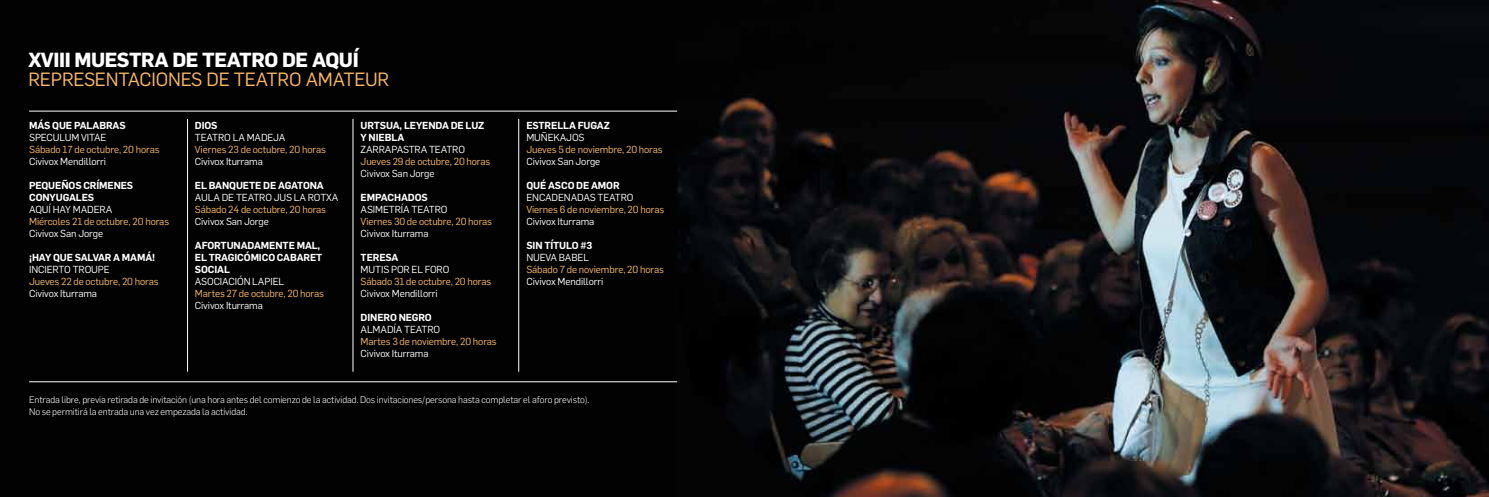
<style>
.page{position:relative;width:1489px;height:497px;background:#fff}
.page>*{position:absolute;margin:0;border:0;box-sizing:border-box;transform-origin:0 0}
.t1{font:700 20px "Flama";letter-spacing:-.02em;color:#fff}
.t2{font:18.75px "Flama";letter-spacing:-.01em;color:#fab964}
.t3{font:10px "Flama";letter-spacing:-.01em;color:#fff}
.t4{font:10px "Flama";letter-spacing:-.01em;color:#fab964}
.t5{font:600 10px/12px "Flama";letter-spacing:-.01em;color:#fff}
.t6{font:300 9.38px/11.2px "Flama";letter-spacing:-.01em;color:#fff}
</style>
<div class="page">
<img style="left:0;top:0;width:1488px;height:496px">
<hr style="left:29px;top:111px;width:648px;height:1px;background:#fff">
<hr style="left:29px;top:381px;width:648px;height:1px;background:#fff">
<hr style="left:187px;top:119px;width:1px;height:252px;background:#fff">
<hr style="left:353px;top:119px;width:1px;height:252px;background:#fff">
<hr style="left:518px;top:119px;width:1px;height:252px;background:#fff">
<h1 class="t1" style="left:28px;top:45px;width:332px">XVIII MUESTRA DE TEATRO DE AQUÍ</h1>
<h2 class="t2" style="left:28px;top:66px;width:357px">Representaciones de teatro amateur</h2>
<p class="t5" style="left:29px;top:118px;width:98px">MÁS QUE PALABRAS</p>
<p class="t3" style="left:29px;top:130px;width:7px">SPECU</p>
<p class="t3" style="left:59px;top:130px;width:34px">LUM VITAE</p>
<p class="t4" style="left:29px;top:142px;width:132px">Sábado 17 de octubre, 20 horas</p>
<p class="t3" style="left:29px;top:154px;width:78px">Civivox M endillorri</p>
<p class="t5" style="left:29px;top:178px;width:106px">PEQUEÑOS CRÍMENES<br>CONYUGALES</p>
<p class="t3" style="left:29px;top:202px;width:51px">AQUÍ HAY MADE</p>
<p class="t3" style="left:99px;top:202px;width:14px">RA</p>
<p class="t4" style="left:29px;top:214px;width:141px">M iércoles 21 de octubre, 20 horas</p>
<p class="t3" style="left:29px;top:226px;width:75px">Civivox San Jorge</p>
<p class="t5" style="left:29px;top:250px;width:127px">¡HAY QUE SALVAR A MAMÁ!</p>
<p class="t3" style="left:29px;top:262px;width:6px">INCIE</p>
<p class="t3" style="left:53px;top:262px;width:40px">RTO TROUPE</p>
<p class="t4" style="left:29px;top:274px;width:131px">Jueves 22 de octubre, 20 horas</p>
<p class="t3" style="left:29px;top:286px;width:69px">Civivox Iturrama</p>
<p class="t5" style="left:195px;top:118px;width:24px">DIOS</p>
<p class="t3" style="left:195px;top:130px;width:7px">TEAT</p>
<p class="t3" style="left:218px;top:130px;width:36px">RO LA MADE</p>
<p class="t3" style="left:273px;top:130px;width:13px">JA</p>
<p class="t4" style="left:195px;top:142px;width:132px">Viernes 23 de octubre, 20 horas</p>
<p class="t3" style="left:195px;top:154px;width:69px">Civivox Iturrama</p>
<p class="t5" style="left:195px;top:178px;width:130px">EL BANQUETE DE AGATONA</p>
<p class="t3" style="left:195px;top:190px;width:48px">AULADE TEAT</p>
<p class="t3" style="left:259px;top:190px;width:80px">RO JUS LA ROTXA</p>
<p class="t4" style="left:195px;top:202px;width:133px">Sábado 24 de octubre, 20 horas</p>
<p class="t3" style="left:195px;top:214px;width:75px">Civivox San Jorge</p>
<p class="t5" style="left:195px;top:238px;width:129px">AFORTUNADAMENTE MAL,<br>EL TRAGICÓMICO CABARET<br>SOCIAL</p>
<p class="t3" style="left:195px;top:274px;width:7px">ASOCIACI</p>
<p class="t3" style="left:237px;top:274px;width:27px">ÓN LAPIE</p>
<p class="t3" style="left:278px;top:274px;width:7px">L</p>
<p class="t4" style="left:195px;top:286px;width:131px">Martes 27 de octubre, 20 horas</p>
<p class="t3" style="left:195px;top:298px;width:69px">Civivox Iturrama</p>
<p class="t5" style="left:360px;top:118px;width:125px">URTSUA, LEYENDA DE LUZ<br>Y NIEBLA</p>
<p class="t3" style="left:360px;top:142px;width:32px">ZARRAPAST</p>
<p class="t3" style="left:414px;top:142px;width:22px">RA TEAT</p>
<p class="t3" style="left:452px;top:142px;width:13px">RO</p>
<p class="t4" style="left:360px;top:154px;width:131px">Jueves 29 de octubre, 20 horas</p>
<p class="t3" style="left:360px;top:166px;width:75px">Civivox San Jorge</p>
<p class="t5" style="left:360px;top:190px;width:69px">EMPACHADOS</p>
<p class="t3" style="left:360px;top:202px;width:7px">ASIMET</p>
<p class="t3" style="left:395px;top:202px;width:24px">RÍA TEAT</p>
<p class="t3" style="left:435px;top:202px;width:13px">RO</p>
<p class="t4" style="left:360px;top:214px;width:133px">Viernes 30 de octubre, 20 horas</p>
<p class="t3" style="left:360px;top:226px;width:69px">Civivox Iturrama</p>
<p class="t5" style="left:360px;top:250px;width:39px">TERESA</p>
<p class="t3" style="left:360px;top:262px;width:7px">MUTIS</p>
<p class="t3" style="left:391px;top:262px;width:59px">POR EL FORO</p>
<p class="t4" style="left:360px;top:274px;width:132px">Sábado 31 de octubre, 20 horas</p>
<p class="t3" style="left:360px;top:286px;width:78px">Civivox M endillorri</p>
<p class="t5" style="left:360px;top:310px;width:73px">DINERO NEGRO</p>
<p class="t3" style="left:360px;top:322px;width:20px">ALMAD</p>
<p class="t3" style="left:393px;top:322px;width:18px">ÍA TEAT</p>
<p class="t3" style="left:427px;top:322px;width:13px">RO</p>
<p class="t4" style="left:360px;top:334px;width:137px">Martes 3 de noviembre, 20 horas</p>
<p class="t3" style="left:360px;top:346px;width:69px">Civivox Iturrama</p>
<p class="t5" style="left:526px;top:118px;width:85px">ESTRELLA FUGAZ</p>
<p class="t3" style="left:526px;top:130px;width:53px">MUÑEKAJOS</p>
<p class="t4" style="left:526px;top:142px;width:138px">Jueves 5 de noviembre, 20 horas</p>
<p class="t3" style="left:526px;top:154px;width:75px">Civivox San Jorge</p>
<p class="t5" style="left:526px;top:178px;width:95px">QUÉ ASCO DE AMOR</p>
<p class="t3" style="left:526px;top:190px;width:8px">ENCADENADAS</p>
<p class="t3" style="left:597px;top:190px;width:7px">TEAT</p>
<p class="t3" style="left:620px;top:190px;width:13px">RO</p>
<p class="t4" style="left:526px;top:202px;width:139px">Viernes 6 de noviembre, 20 horas</p>
<p class="t3" style="left:526px;top:214px;width:69px">Civivox Iturrama</p>
<p class="t5" style="left:526px;top:238px;width:67px">SIN TÍTULO #3</p>
<p class="t3" style="left:526px;top:250px;width:7px">NUE</p>
<p class="t3" style="left:545px;top:250px;width:45px">VA BABEL</p>
<p class="t4" style="left:526px;top:262px;width:139px">Sábado 7 de noviembre, 20 horas</p>
<p class="t3" style="left:526px;top:274px;width:78px">Civivox M endillorri</p>
<p class="t6" style="left:29px;top:393px;width:562px">Entrada libre, previa retirada de invitación (una hora antes del comienzo de la actividad. Dos invitaciones/persona hasta completar el aforo previsto).<br>No se permitirá la entrada una vez empezada la actividad.</p>
</div>
